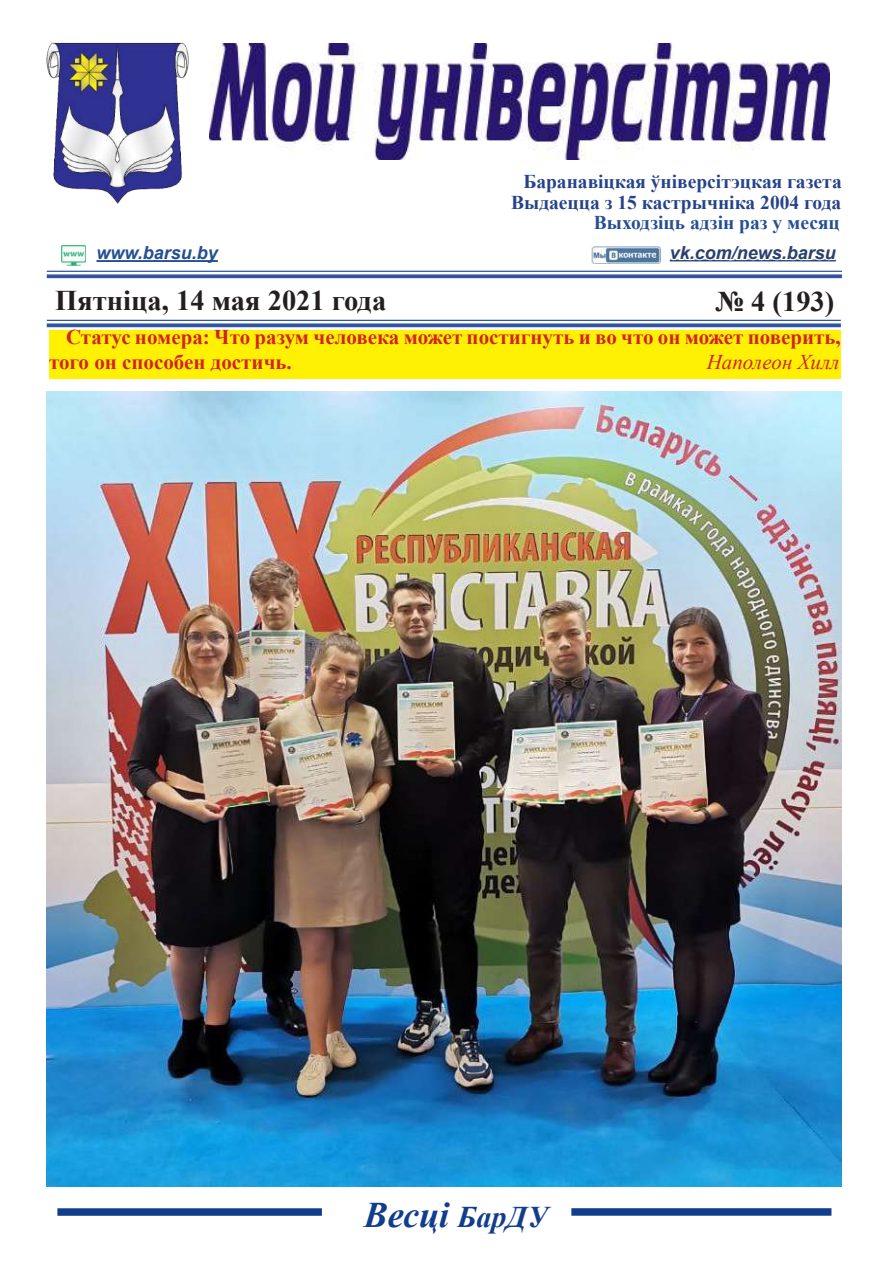
<style>
.page{position:relative;width:893px;height:1263px;background:#fff}
.page>*{position:absolute;margin:0;border:0;box-sizing:border-box;transform-origin:0 0}
.t1{font:italic 700 36px "Times New Roman";color:#113d8d}
.t2{font:700 28.5px "Times New Roman";color:#231f20}
.t3{font:700 21px/25.2px "Times New Roman";color:#d1232a}
.t4{font:italic 21px "Times New Roman";color:#d1232a}
.t5{font:700 19.5px/20.7px "Times New Roman";color:#26438a;text-align:right}
.t6{font:700 19.5px "Times New Roman";color:#254f93}
.t7{font:italic 700 18px "Arial";color:#27406d}
.t8{font:italic 700 18px "Arial";color:#254f93}
.s1{font-size:30px}
</style>
<div class="page">
<img style="left:210px;top:44px;width:619px;height:116px">
<hr style="left:97px;top:260px;width:121px;height:2px;background:#254f93">
<img style="left:62px;top:246px;width:23px;height:20px">
<img style="left:47px;top:43px;width:142px;height:160px">
<svg style="left:47px;top:274px;width:795px;height:4px;background:#4465ad"></svg>
<hr style="left:47px;top:271px;width:795px;height:1px;background:#2f54a4">
<svg style="left:47px;top:323px;width:794px;height:4px;background:#4768ae"></svg>
<hr style="left:47px;top:320px;width:794px;height:1px;background:#2f54a4">
<div style="left:57px;top:1208px;width:265px;height:8px;background:#113d8d"></div>
<div style="left:571px;top:1208px;width:260px;height:8px;background:#113d8d"></div>
<img style="left:591px;top:247px;width:70px;height:17px">
<svg style="left:669px;top:259px;width:167px;height:3px"></svg>
<div style="left:49px;top:330px;width:792px;height:48px;background:#fff101"></div>
<img style="left:47px;top:391px;width:795px;height:795px">
<p class="t5" style="left:511px;top:171px;width:332px">Баранавіцкая ўніверсітэцкая газета<br>Выдаецца з 15 кастрычніка 2004 года</p>
<p class="t6" style="left:594px;top:209px;width:247px">Выходзіць адзін раз у месяц</p>
<p class="t7" style="left:670px;top:240px;width:168px">vk.com/news.barsu</p>
<p class="t8" style="left:97px;top:241px;width:123px">www.barsu.by</p>
<h2 class="t2" style="left:55px;top:281px;width:332px">Пятніца, 14 мая 2021 года</h2>
<h2 class="t2" style="left:715px;top:282px;width:120px">№ 4 (193)</h2>
<p class="t3" style="left:49px;top:324px;width:793px;text-indent:17px">Статус номера: Что разум человека может постигнуть и во что он может поверить, того он способен достичь.</p>
<p class="t4" style="left:707px;top:348px;width:134px">Наполеон Хилл</p>
<h1 class="t1" style="left:364px;top:1190px;width:186px">Весці <span class="s1">БарДУ</span></h1>
</div>
